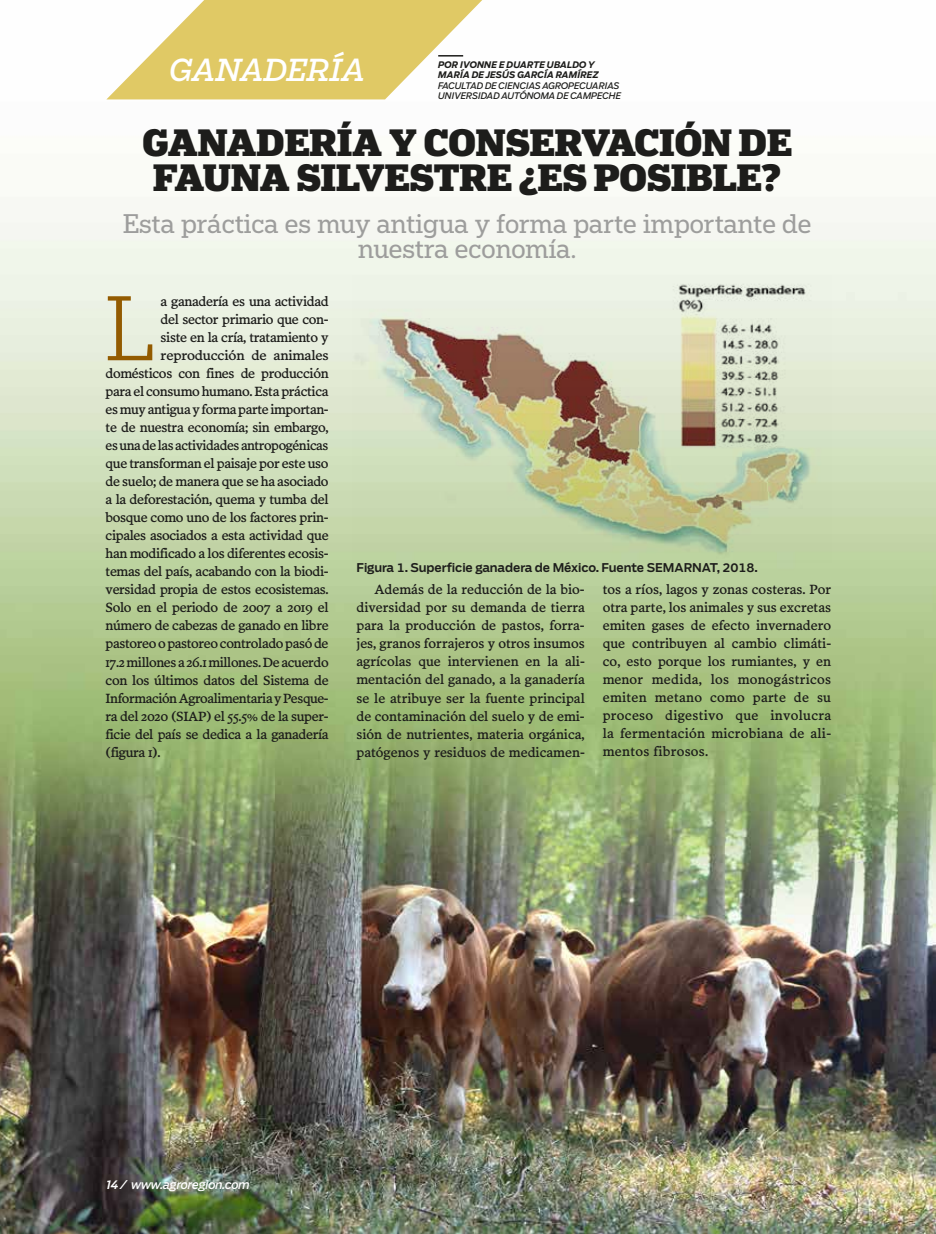
<style>
.page{position:relative;width:936px;height:1234px;background:#fff}
.page>*{position:absolute;margin:0;border:0;box-sizing:border-box;transform-origin:0 0}
.t1{font:300 86.7px "Popular";color:#935b00}
.t2{font:900 36px/34.3px "Popular";color:#1d1d1b;text-align:center}
.t3{font:italic 30px "Salvo Serif";color:#fff}
.t4{font:25.5px/24.8px "Popular";color:#9d9d9c;text-align:center}
.t5{font:13.5px/18px "Poynter Text Roman Four";letter-spacing:-.025em;color:#1d1d1b;text-align:justify}
.t6{font:13.5px "Poynter Text Roman Four";letter-spacing:-.025em;color:#1d1d1b;scale:1.04 1}
.t7{font:500 12px "Salvo Sans";letter-spacing:-.005em;color:#1d1d1b}
.t8{font:italic 12px "Salvo Sans";letter-spacing:-.025em;color:#fff}
.t9{font:italic 9px/10.5px "Salvo Sans";letter-spacing:-.01em;color:#1d1d1b}
.t10{font:italic 700 9px/10.5px "Salvo Sans";color:#1d1d1b}
.s1{font-weight:500}
</style>
<div class="page">
<img style="left:0;top:99px;width:935px;height:1134px">
<svg style="left:107px;top:0;width:375px;height:99px"></svg>
<img style="left:352px;top:275px;width:479px;height:287px">
<h3 class="t3" style="left:170px;top:49px;width:198px">GANADERÍA</h3>
<p class="t10" style="left:438px;top:59px;width:162px">POR IVONNE E DUARTE UBALDO Y<br>MARÍA DE JESÚS GARCÍA RAMÍREZ</p>
<p class="t9" style="left:438px;top:80px;width:184px">FACULTAD DE CIENCIAS AGROPECUARIAS<br>UNIVERSIDAD AUTÓNOMA DE CAMPECHE</p>
<h2 class="t2" style="left:142px;top:125px;width:651px">GANADERÍA Y CONSERVACIÓN DE<br>FAUNA SILVESTRE ¿ES POSIBLE?</h2>
<h3 class="t4" style="left:123px;top:210px;width:689px">Esta práctica es muy antigua y forma parte importante de nuestra economía.</h3>
<h1 class="t1" style="left:106px;top:273px;width:50px">L</h1>
<p class="t5" style="left:161px;top:292px;width:169px">a ganadería es una actividad</p>
<p class="t5" style="left:161px;top:310px;width:169px">del sector primario que con-</p>
<p class="t5" style="left:161px;top:328px;width:169px">siste en la cría, tratamiento y</p>
<p class="t6" style="left:161px;top:347px;width:163px">reproducción de animales</p>
<p class="t5" style="left:106px;top:364px;width:224px">domésticos con fines de producción</p>
<p class="t5" style="left:106px;top:382px;width:224px">para el consumo humano. Esta práctica</p>
<p class="t5" style="left:106px;top:400px;width:224px">es muy antigua y forma parte importan-</p>
<p class="t5" style="left:106px;top:418px;width:224px">te de nuestra economía; sin embargo,</p>
<p class="t5" style="left:106px;top:436px;width:224px">es una de las actividades antropogénicas</p>
<p class="t5" style="left:106px;top:454px;width:224px">que transforman el paisaje por este uso</p>
<p class="t5" style="left:106px;top:472px;width:224px">de suelo; de manera que se ha asociado</p>
<p class="t5" style="left:106px;top:490px;width:224px">a la deforestación, quema y tumba del</p>
<p class="t5" style="left:106px;top:508px;width:224px">bosque como uno de los factores prin-</p>
<p class="t5" style="left:106px;top:526px;width:224px">cipales asociados a esta actividad que</p>
<p class="t5" style="left:106px;top:544px;width:224px">han modificado a los diferentes ecosis-</p>
<p class="t5" style="left:106px;top:562px;width:224px">temas del país, acabando con la biodi-</p>
<p class="t5" style="left:106px;top:580px;width:224px">versidad propia de estos ecosistemas.</p>
<p class="t5" style="left:106px;top:598px;width:224px">Solo en el periodo de 2007 a 2019 el</p>
<p class="t5" style="left:106px;top:616px;width:224px">número de cabezas de ganado en libre</p>
<p class="t5" style="left:106px;top:634px;width:224px">pastoreo o pastoreo controlado pasó de</p>
<p class="t5" style="left:106px;top:652px;width:225px">17.2 millones a 26.1 millones. De acuerdo</p>
<p class="t5" style="left:106px;top:670px;width:224px">con los últimos datos del Sistema de</p>
<p class="t5" style="left:106px;top:688px;width:224px">Información Agroalimentaria y Pesque-</p>
<p class="t5" style="left:106px;top:706px;width:224px">ra del 2020 (SIAP) el 55.5% de la super-</p>
<p class="t5" style="left:106px;top:724px;width:224px">ficie del país se dedica a la ganadería</p>
<p class="t5" style="left:106px;top:742px;width:57px">(figura 1).</p>
<p class="t7" style="left:356px;top:559px;width:403px">Figura 1. Superficie ganadera de México. Fuente SEMARNAT, 2018.</p>
<p class="t5" style="left:356px;top:580px;width:230px;text-indent:18px">Además de la reducción de la bio&shy;diversidad por su demanda de tierra para la producción de pastos, forra&shy;jes, granos forrajeros y otros insumos agrícolas que intervienen en la ali&shy;mentación del ganado, a la ganadería se le atribuye ser la fuente principal de contaminación del suelo y de emi&shy;sión de nutrientes, materia orgánica, patógenos y residuos de medicamen-</p>
<p class="t5" style="left:602px;top:580px;width:230px">tos a ríos, lagos y zonas costeras. Por otra parte, los animales y sus excretas emiten gases de efecto invernadero que contribuyen al cambio climáti&shy;co, esto porque los rumiantes, y en menor medida, los monogástricos emiten metano como parte de su proceso digestivo que involucra la fermentación microbiana de ali&shy;mentos fibrosos.</p>
<p class="t8" style="left:106px;top:1176px;width:145px"><span class="s1">14</span> / www.agroregion.com</p>
</div>
